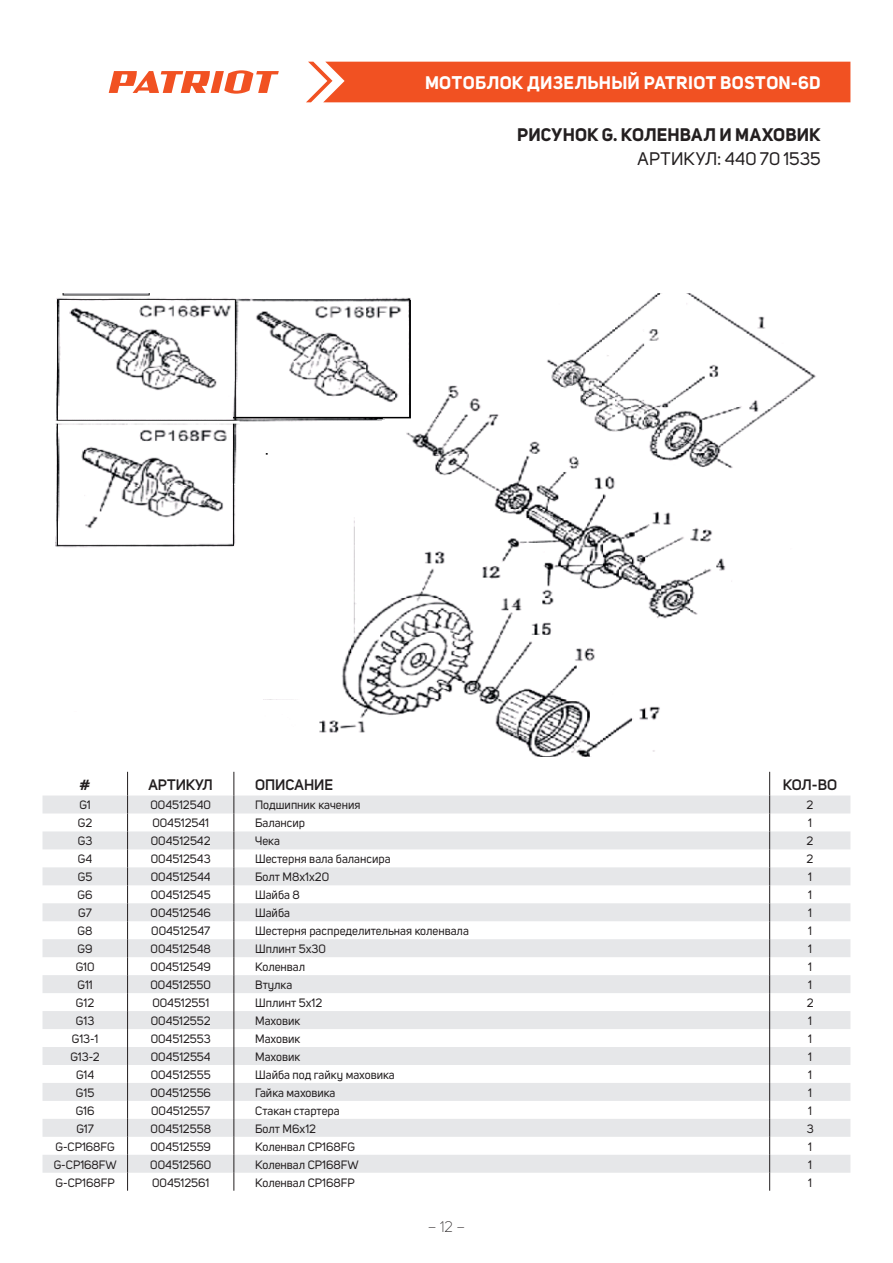
<style>
.page{position:relative;width:893px;height:1263px;background:#fff}
.page>*{position:absolute;margin:0;border:0;box-sizing:border-box;transform-origin:0 0}
.t1{font:700 18px "Uni Sans";letter-spacing:.02em;color:#fff}
.t2{font:700 18px "Uni Sans";letter-spacing:.005em;color:#231f20}
.t3{font:18px "Uni Sans";letter-spacing:.005em;color:#231f20}
.t4{font:600 15px "Uni Sans";color:#231f20}
.t5{font:300 15px "Uni Sans";color:#231f20}
.t6{font:12px "Uni Sans";color:#231f20}
</style>
<div class="page">
<div style="left:306px;top:62px;width:544px;height:40px;background:#f15122"></div>
<svg style="left:109px;top:70px;width:170px;height:24px"></svg>
<img style="left:55px;top:293px;width:761px;height:464px">
<svg style="left:43px;top:795px;width:807px;height:378px;fill:#e7e8ea"></svg>
<svg style="left:127px;top:772px;width:1px;height:419px"></svg>
<svg style="left:233px;top:772px;width:1px;height:419px"></svg>
<svg style="left:769px;top:772px;width:1px;height:419px"></svg>
<h1 class="t1" style="left:425px;top:72px;width:397px">МОТОБЛОК ДИЗЕЛЬНЫЙ PATRIOT BOSTON-6D</h1>
<h1 class="t2" style="left:517px;top:123px;width:305px">РИСУНОК G. КОЛЕНВАЛ И МАХОВИК</h1>
<h1 class="t3" style="left:638px;top:148px;width:185px">АРТИКУЛ: 440 70 1535</h1>
<p class="t4" style="left:80px;top:775px;width:12px">#</p>
<p class="t4" style="left:148px;top:775px;width:66px">АРТИКУЛ</p>
<p class="t4" style="left:255px;top:775px;width:80px">ОПИСАНИЕ</p>
<p class="t4" style="left:783px;top:775px;width:56px">КОЛ-ВО</p>
<p class="t6" style="left:79px;top:798px;width:13px">G1</p>
<p class="t6" style="left:151px;top:798px;width:62px">004512540</p>
<p class="t6" style="left:255px;top:798px;width:107px">Подшипник качения</p>
<p class="t6" style="left:807px;top:798px;width:8px">2</p>
<p class="t6" style="left:78px;top:816px;width:16px">G2</p>
<p class="t6" style="left:152px;top:816px;width:58px">004512541</p>
<p class="t6" style="left:255px;top:816px;width:52px">Балансир</p>
<p class="t6" style="left:808px;top:816px;width:5px">1</p>
<p class="t6" style="left:78px;top:834px;width:16px">G3</p>
<p class="t6" style="left:151px;top:834px;width:61px">004512542</p>
<p class="t6" style="left:255px;top:834px;width:26px">Чека</p>
<p class="t6" style="left:807px;top:834px;width:8px">2</p>
<p class="t6" style="left:78px;top:852px;width:16px">G4</p>
<p class="t6" style="left:151px;top:852px;width:61px">004512543</p>
<p class="t6" style="left:255px;top:852px;width:137px">Шестерня вала балансира</p>
<p class="t6" style="left:807px;top:852px;width:8px">2</p>
<p class="t6" style="left:78px;top:870px;width:16px">G5</p>
<p class="t6" style="left:151px;top:870px;width:61px">004512544</p>
<p class="t6" style="left:255px;top:870px;width:75px">Болт М8х1х20</p>
<p class="t6" style="left:808px;top:870px;width:5px">1</p>
<p class="t6" style="left:78px;top:888px;width:16px">G6</p>
<p class="t6" style="left:151px;top:888px;width:61px">004512545</p>
<p class="t6" style="left:255px;top:888px;width:46px">Шайба 8</p>
<p class="t6" style="left:808px;top:888px;width:5px">1</p>
<p class="t6" style="left:78px;top:906px;width:15px">G7</p>
<p class="t6" style="left:151px;top:906px;width:62px">004512546</p>
<p class="t6" style="left:255px;top:906px;width:36px">Шайба</p>
<p class="t6" style="left:808px;top:906px;width:5px">1</p>
<p class="t6" style="left:78px;top:924px;width:16px">G8</p>
<p class="t6" style="left:151px;top:924px;width:61px">004512547</p>
<p class="t6" style="left:255px;top:924px;width:215px">Шестерня распределительная коленвала</p>
<p class="t6" style="left:808px;top:924px;width:5px">1</p>
<p class="t6" style="left:78px;top:942px;width:16px">G9</p>
<p class="t6" style="left:151px;top:942px;width:62px">004512548</p>
<p class="t6" style="left:255px;top:942px;width:72px">Шплинт 5х30</p>
<p class="t6" style="left:808px;top:942px;width:5px">1</p>
<p class="t6" style="left:76px;top:960px;width:20px">G10</p>
<p class="t6" style="left:151px;top:960px;width:62px">004512549</p>
<p class="t6" style="left:255px;top:960px;width:51px">Коленвал</p>
<p class="t6" style="left:808px;top:960px;width:5px">1</p>
<p class="t6" style="left:77px;top:978px;width:17px">G11</p>
<p class="t6" style="left:150px;top:978px;width:62px">004512550</p>
<p class="t6" style="left:255px;top:978px;width:39px">Втулка</p>
<p class="t6" style="left:808px;top:978px;width:5px">1</p>
<p class="t6" style="left:76px;top:996px;width:20px">G12</p>
<p class="t6" style="left:152px;top:996px;width:58px">004512551</p>
<p class="t6" style="left:255px;top:996px;width:69px">Шплинт 5х12</p>
<p class="t6" style="left:807px;top:996px;width:8px">2</p>
<p class="t6" style="left:76px;top:1014px;width:20px">G13</p>
<p class="t6" style="left:151px;top:1014px;width:61px">004512552</p>
<p class="t6" style="left:255px;top:1014px;width:47px">Маховик</p>
<p class="t6" style="left:808px;top:1014px;width:5px">1</p>
<p class="t6" style="left:72px;top:1032px;width:28px">G13-1</p>
<p class="t6" style="left:151px;top:1032px;width:62px">004512553</p>
<p class="t6" style="left:255px;top:1032px;width:47px">Маховик</p>
<p class="t6" style="left:808px;top:1032px;width:5px">1</p>
<p class="t6" style="left:70px;top:1050px;width:31px">G13-2</p>
<p class="t6" style="left:151px;top:1050px;width:61px">004512554</p>
<p class="t6" style="left:255px;top:1050px;width:47px">Маховик</p>
<p class="t6" style="left:808px;top:1050px;width:5px">1</p>
<p class="t6" style="left:76px;top:1067px;width:20px">G14</p>
<p class="t6" style="left:151px;top:1067px;width:62px">004512555</p>
<p class="t6" style="left:255px;top:1067px;width:141px">Шайба под гайку маховика</p>
<p class="t6" style="left:808px;top:1067px;width:5px">1</p>
<p class="t6" style="left:76px;top:1085px;width:20px">G15</p>
<p class="t6" style="left:151px;top:1085px;width:62px">004512556</p>
<p class="t6" style="left:255px;top:1085px;width:82px">Гайка маховика</p>
<p class="t6" style="left:808px;top:1085px;width:5px">1</p>
<p class="t6" style="left:76px;top:1103px;width:20px">G16</p>
<p class="t6" style="left:151px;top:1103px;width:61px">004512557</p>
<p class="t6" style="left:255px;top:1103px;width:86px">Стакан стартера</p>
<p class="t6" style="left:808px;top:1103px;width:5px">1</p>
<p class="t6" style="left:76px;top:1121px;width:19px">G17</p>
<p class="t6" style="left:151px;top:1121px;width:62px">004512558</p>
<p class="t6" style="left:255px;top:1121px;width:62px">Болт М6х12</p>
<p class="t6" style="left:807px;top:1121px;width:8px">3</p>
<p class="t6" style="left:55px;top:1139px;width:61px">G-CP168FG</p>
<p class="t6" style="left:151px;top:1139px;width:62px">004512559</p>
<p class="t6" style="left:255px;top:1139px;width:101px">Коленвал CP168FG</p>
<p class="t6" style="left:808px;top:1139px;width:5px">1</p>
<p class="t6" style="left:54px;top:1157px;width:65px">G-CP168FW</p>
<p class="t6" style="left:150px;top:1157px;width:62px">004512560</p>
<p class="t6" style="left:255px;top:1157px;width:105px">Коленвал CP168FW</p>
<p class="t6" style="left:808px;top:1157px;width:5px">1</p>
<p class="t6" style="left:56px;top:1175px;width:61px">G-CP168FP</p>
<p class="t6" style="left:152px;top:1175px;width:59px">004512561</p>
<p class="t6" style="left:255px;top:1175px;width:101px">Коленвал CP168FP</p>
<p class="t6" style="left:808px;top:1175px;width:5px">1</p>
<p class="t5" style="left:428px;top:1218px;width:39px">– 12 –</p>
</div>
